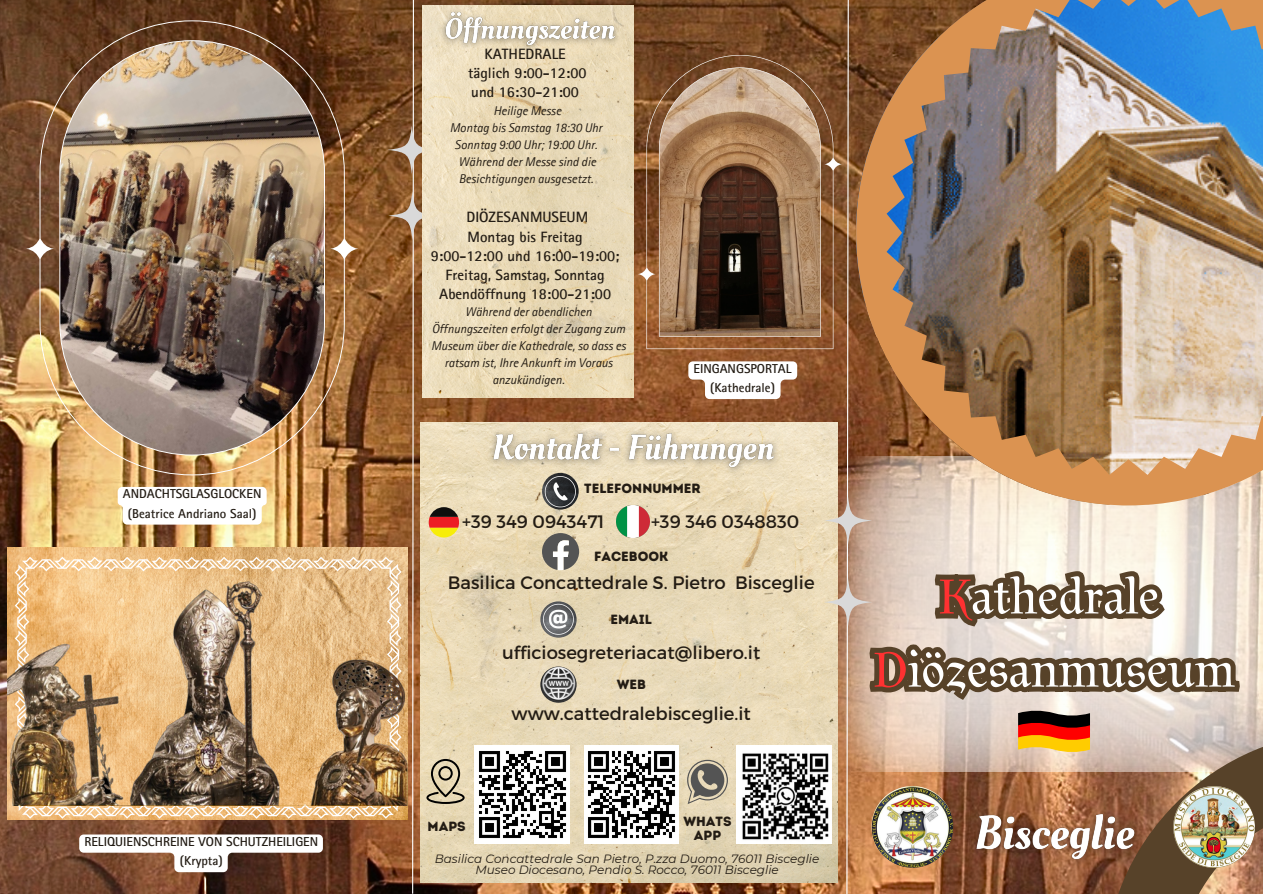
<style>
.page{position:relative;width:1263px;height:894px;background:#fff}
.page>*{position:absolute;margin:0;border:0;box-sizing:border-box;transform-origin:0 0}
.t1{font:52.5px "Litania";color:#fff}
.t2{font:18px "Montserrat";color:#231c14}
.t3{font:700 15px "Rotis Sans Serif Pro";color:#231c14}
.t4{font:13.35px "Intro Rust Base";color:#231c14}
.t5{font:700 13.05px "Rotis Sans Serif Pro";color:#231c14}
.t6{font:italic 12.75px/17px "Rotis Sans Serif Pro";color:#231c14}
.t7{font:italic 12px "Montserrat";color:#231c14}
.s1{color:#ff3131}
</style>
<div class="page">
<img style="left:0;top:0;width:824px;height:893px">
<svg style="left:638px;top:55px;width:186px;height:294px;background:#886448"></svg>
<img style="left:465px;top:422px;width:359px;height:460px">
<img style="left:584px;top:745px;width:94px;height:98px">
<img style="left:475px;top:745px;width:94px;height:98px">
<img style="left:737px;top:745px;width:87px;height:98px">
<svg style="left:687px;top:759px;width:41px;height:44px;background:#9c9585"></svg>
<img style="left:7px;top:547px;width:381px;height:272px">
<svg style="left:15px;top:556px;width:373px;height:262px;background:#edc99b"></svg>
<img style="left:7px;top:577px;width:381px;height:228px">
<img style="left:540px;top:666px;width:37px;height:36px;border-radius:50%">
<img style="left:542px;top:472px;width:37px;height:37px;border-radius:50%">
<img style="left:540px;top:601px;width:37px;height:36px;border-radius:50%">
<svg style="left:542px;top:533px;width:37px;height:37px"></svg>
<img style="left:26px;top:20px;width:332px;height:455px">
<img style="left:465px;top:6px;width:168px;height:391px">
<svg style="left:388px;top:0;width:77px;height:893px;background:#c3a47f"></svg>
<img style="left:616px;top:505px;width:33px;height:32px">
<img style="left:435px;top:0;width:190px;height:62px">
<img style="left:824px;top:0;width:439px;height:893px">
<img style="left:480px;top:413px;width:305px;height:73px">
<svg style="left:118px;top:487px;width:149px;height:37px"></svg>
<svg style="left:79px;top:834px;width:244px;height:37px"></svg>
<svg style="left:688px;top:361px;width:109px;height:38px"></svg>
<p class="t5" style="left:123px;top:489px;width:140px">ANDACHTSGLASGLOCKEN</p>
<p class="t5" style="left:128px;top:508px;width:130px">(Beatrice Andriano Saal)</p>
<p class="t5" style="left:84px;top:836px;width:235px">RELIQUIENSCHREINE VON SCHUTZHEILIGEN</p>
<p class="t5" style="left:180px;top:855px;width:45px">(Krypta)</p>
<p class="t3" style="left:484px;top:48px;width:83px">KATHEDRALE</p>
<p class="t3" style="left:468px;top:67px;width:120px">täglich 9:00-12:00</p>
<p class="t3" style="left:471px;top:86px;width:109px">und 16:30-21:00</p>
<p class="t6" style="left:493px;top:104px;width:69px">Heilige Messe</p>
<p class="t6" style="left:450px;top:121px;width:154px">Montag bis Samstag 18:30 Uhr</p>
<p class="t6" style="left:455px;top:138px;width:144px">Sonntag 9:00 Uhr; 19:00 Uhr.</p>
<p class="t6" style="left:459px;top:155px;width:139px">Während der Messe sind die<br>Besichtigungen ausgesetzt.</p>
<p class="t3" style="left:466px;top:212px;width:123px">DIÖZESANMUSEUM</p>
<p class="t3" style="left:468px;top:231px;width:117px">Montag bis Freitag</p>
<p class="t3" style="left:431px;top:250px;width:190px">9:00-12:00 und 16:00-19:00;</p>
<p class="t3" style="left:446px;top:269px;width:161px">Freitag, Samstag, Sonntag</p>
<p class="t3" style="left:439px;top:288px;width:173px">Abendöffnung 18:00-21:00</p>
<p class="t6" style="left:431px;top:305px;width:196px;text-align:center">Während der abendlichen<br>Öffnungszeiten erfolgt der Zugang zum<br>Museum über die Kathedrale, so dass es ratsam ist, Ihre Ankunft im Voraus anzukündigen.</p>
<p class="t5" style="left:693px;top:363px;width:100px">EINGANGSPORTAL</p>
<p class="t5" style="left:710px;top:383px;width:66px">(Kathedrale)</p>
<p class="t4" style="left:584px;top:480px;width:118px">TELEFONNUMMER</p>
<p class="t2" style="left:462px;top:509px;width:144px">+39 349 0943471</p>
<p class="t2" style="left:651px;top:509px;width:150px">+39 346 0348830</p>
<p class="t4" style="left:594px;top:548px;width:76px">FACEBOOK</p>
<p class="t2" style="left:448px;top:570px;width:368px">Basilica Concattedrale S. Pietro Bisceglie</p>
<p class="t4" style="left:610px;top:610px;width:43px">EMAIL</p>
<p class="t2" style="left:502px;top:640px;width:260px">ufficiosegreteriacat@libero.it</p>
<p class="t4" style="left:617px;top:675px;width:31px">WEB</p>
<p class="t4" style="left:427px;top:818px;width:40px">MAPS</p>
<p class="t2" style="left:512px;top:701px;width:241px">www.cattedralebisceglie.it</p>
<p class="t4" style="left:683px;top:812px;width:50px">WHATS</p>
<p class="t4" style="left:694px;top:827px;width:29px">APP</p>
<p class="t7" style="left:435px;top:851px;width:386px">Basilica Concattedrale San Pietro, P.zza Duomo, 76011 Bisceglie</p>
<p class="t7" style="left:475px;top:862px;width:305px">Museo Diocesano, Pendio S. Rocco, 76011 Bisceglie</p>
<p class="t1" style="left:939px;top:566px;width:222px"><span class="s1">K</span>athedrale</p>
<p class="t1" style="left:873px;top:639px;width:363px"><span class="s1">D</span>iözesanmuseum</p>
</div>
